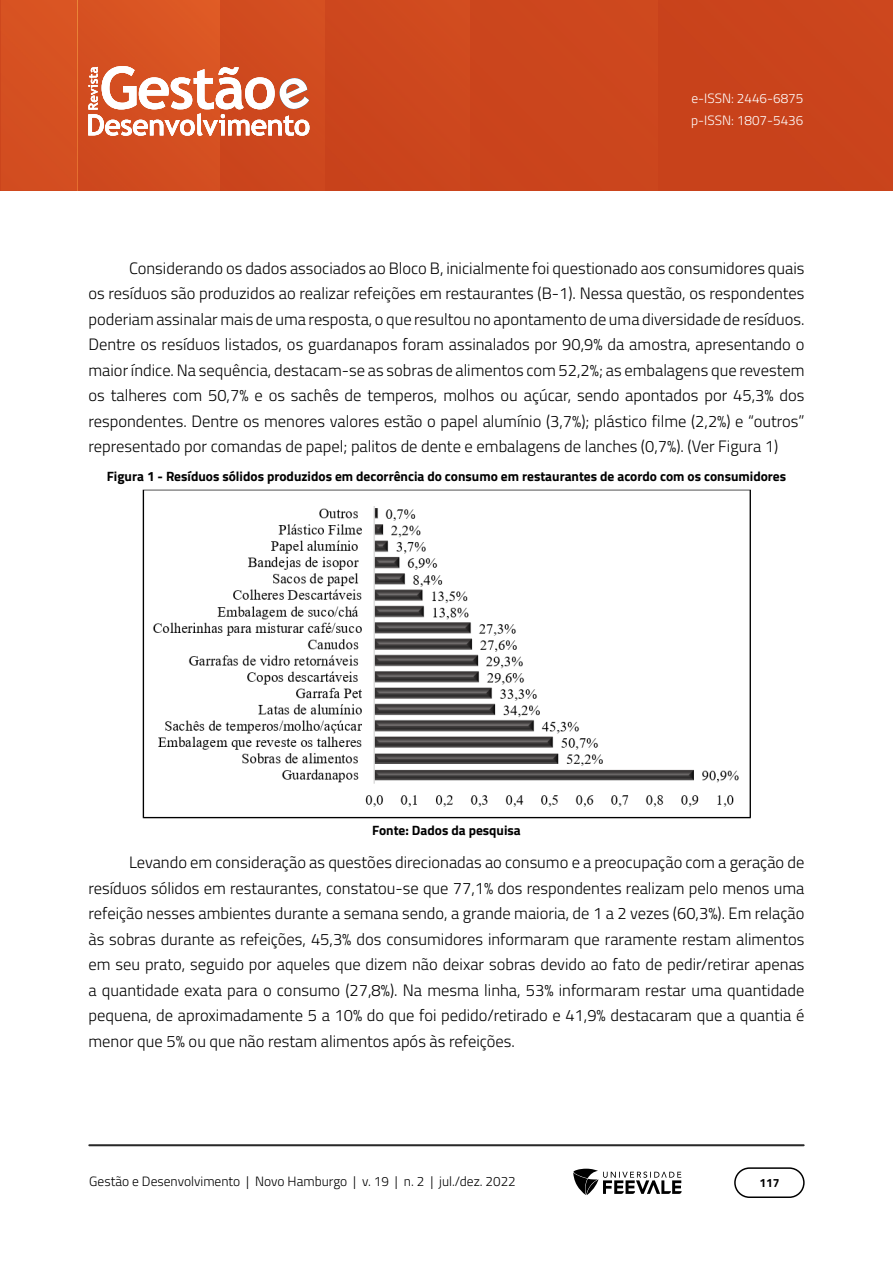
<style>
.page{position:relative;width:893px;height:1263px;background:#fff}
.page>*{position:absolute;margin:0;border:0;box-sizing:border-box;transform-origin:0 0}
.Corpo_de_texto{font:300 16.5px/25.5px "Titillium Web";color:#000;text-align:justify}
.Legenda_FIGURA{font:700 13.5px "Titillium Web";color:#000}
.t1{font:300 13.5px "Titillium Web";color:#000}
.t2{font:300 13.5px/22.5px "Titillium Web";color:#fff}
.fonte_FIGURA{font:700 13.5px "Titillium Web";color:#000}
.t3{font:700 12px "Titillium Web";color:#000}
</style>
<div class="page">
<hr style="left:892px;top:0;width:1px;height:191px;background:#c7401a">
<img style="left:1px;top:0;width:891px;height:191px">
<hr style="left:220px;top:0;width:1px;height:191px;background:#cd481e">
<img style="left:77px;top:0;width:1px;height:191px">
<hr style="left:89px;top:1144px;width:715px;height:2px;background:#282828">
<div style="left:734px;top:1167px;width:71px;height:31px;border:2px solid #000;border-radius:15px"></div>
<svg style="left:573px;top:1169px;width:109px;height:26px"></svg>
<svg style="left:88px;top:66px;width:221px;height:70px"></svg>
<img style="left:142px;top:489px;width:609px;height:330px">
<p class="t2" style="left:691px;top:86px;width:114px">e-ISSN: 2446-6875 p-ISSN: 1807-5436</p>
<p class="Corpo_de_texto" style="left:88px;top:254px;width:718px;text-indent:40px">Considerando os dados associados ao Bloco B, inicialmente foi questionado aos consumidores quais os resíduos são produzidos ao realizar refeições em restaurantes (B-1). Nessa questão, os respondentes poderiam assinalar mais de uma resposta, o que resultou no apontamento de uma diversidade de resíduos.<br>Dentre os resíduos listados, os guardanapos foram assinalados por 90,9% da amostra, apresentando o maior índice. Na sequência, destacam-se as sobras de alimentos com 52,2%; as embalagens que revestem os talheres com 50,7% e os sachês de temperos, molhos ou açúcar, sendo apontados por 45,3% dos respondentes. Dentre os menores valores estão o papel alumínio (3,7%); plástico filme (2,2%) e “outros” representado por comandas de papel; palitos de dente e embalagens de lanches (0,7%). (Ver Figura 1)</p>
<p class="Legenda_FIGURA" style="left:107px;top:466px;width:681px">Figura 1 - Resíduos sólidos produzidos em decorrência do consumo em restaurantes de acordo com os consumidores</p>
<p class="fonte_FIGURA" style="left:372px;top:820px;width:150px">Fonte: Dados da pesquisa</p>
<p class="Corpo_de_texto" style="left:88px;top:849px;width:717px;text-indent:40px">Levando em consideração as questões direcionadas ao consumo e a preocupação com a geração de resíduos sólidos em restaurantes, constatou-se que 77,1% dos respondentes realizam pelo menos uma refeição nesses ambientes durante a semana sendo, a grande maioria, de 1 a 2 vezes (60,3%). Em relação às sobras durante as refeições, 45,3% dos consumidores informaram que raramente restam alimentos em seu prato, seguido por aqueles que dizem não deixar sobras devido ao fato de pedir/retirar apenas a quantidade exata para o consumo (27,8%). Na mesma linha, 53% informaram restar uma quantidade pequena, de aproximadamente 5 a 10% do que foi pedido/retirado e 41,9% destacaram que a quantia é menor que 5% ou que não restam alimentos após às refeições.</p>
<p class="t1" style="left:89px;top:1171px;width:428px">Gestão e Desenvolvimento | Novo Hamburgo | v. 19 | n. 2 | jul./dez. 2022</p>
<p class="t3" style="left:759px;top:1174px;width:22px">117</p>
</div>
